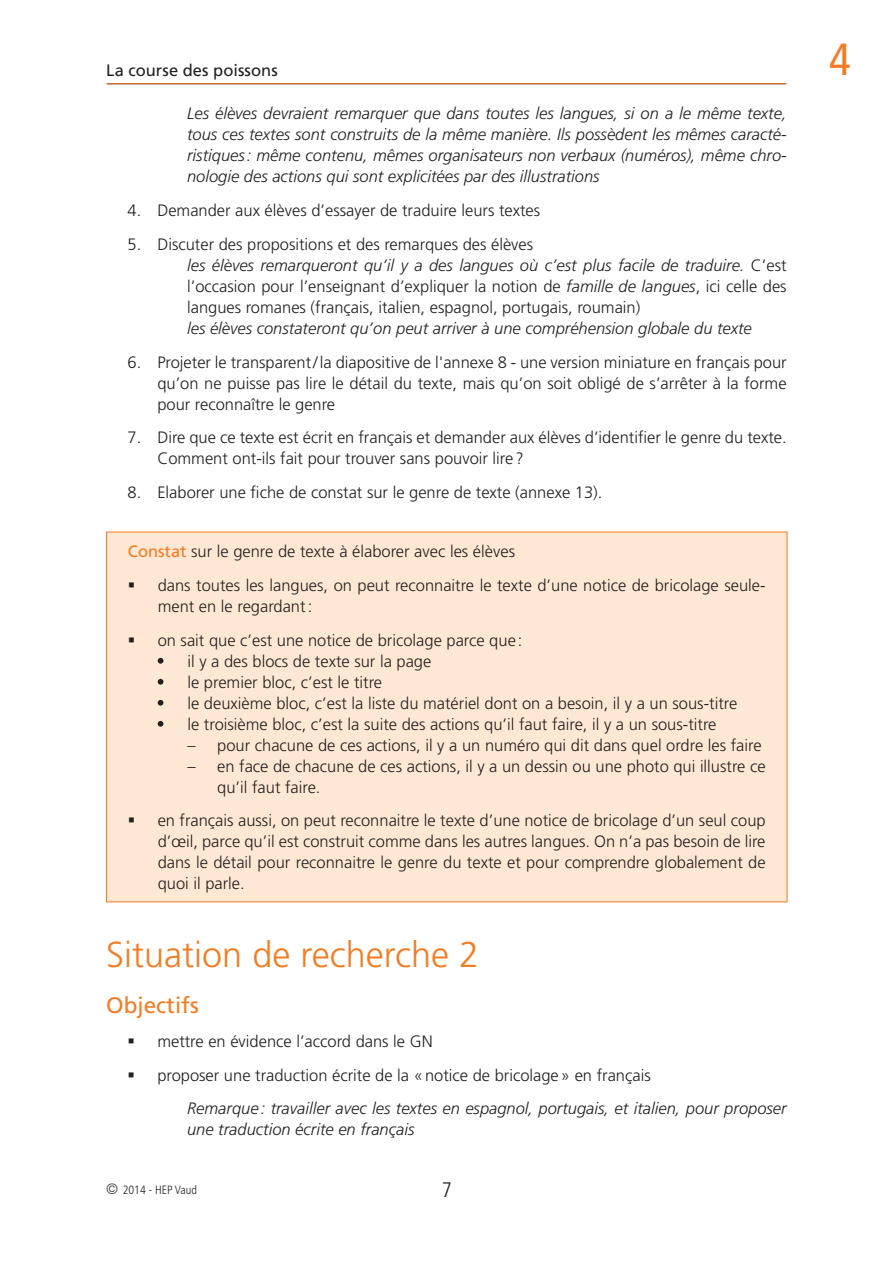
<style>
.page{position:relative;width:893px;height:1263px;background:#fff}
.page>*{position:absolute;margin:0;border:0;box-sizing:border-box;transform-origin:0 0}
.t1{font:condensed 45px "Frutiger";color:#f47b21}
.EOLE_Titre_2{font:300 36px "Frutiger";color:#f47b21}
.EOLE_Titre_3{font:22.5px "Frutiger";color:#f47b21}
.t2{font:300 condensed 21px "Frutiger";color:#231f20}
.EOLE_puces{font:300 16.5px/21px "Frutiger";color:#231f20}
.EOLE_numérotation{font:300 16.5px/21px "Frutiger";color:#231f20;text-align:justify}
.EOLE_texte_italic{font:italic 300 16.5px/21px "Frutiger";color:#231f20;text-align:justify}
.EOLE_texte{font:italic 300 16.5px/21px "Frutiger";color:#231f20}
.EOLE_puces-2{font:italic 300 16.5px "Frutiger";color:#231f20}
.t3{font:16.5px "Frutiger";letter-spacing:.005em;color:#231f20}
.t4{font:300 condensed 12px "Frutiger";color:#231f20}
.s1{font-style:italic}
.s2{font-weight:400;color:#f47b21}
.s3{font-size:15px}
</style>
<div class="page">
<hr style="left:106px;top:84px;width:681px;height:1px;background:#f47b21">
<div style="left:106px;top:532px;width:681px;height:370px;background:#fee8d4"></div>
<svg style="left:158px;top:658px;width:5px;height:6px"></svg>
<svg style="left:158px;top:679px;width:5px;height:6px"></svg>
<svg style="left:158px;top:700px;width:5px;height:6px"></svg>
<svg style="left:158px;top:721px;width:5px;height:6px"></svg>
<p class="t3" style="left:106px;top:61px;width:173px">La course des poissons</p>
<p class="EOLE_texte_italic" style="left:187px;top:103px;width:601px">Les élèves devraient remarquer que dans toutes les langues, si on a le même texte, tous ces textes sont construits de la même manière. Ils possèdent les mêmes caracté&shy;ristiques: même contenu, mêmes organisateurs non verbaux (numéros), même chro&shy;nologie des actions qui sont explicitées par des illustrations</p>
<p class="EOLE_numérotation" style="left:128px;top:200px;width:414px">4. Demander aux élèves d’essayer de traduire leurs textes</p>
<p class="EOLE_numérotation" style="left:128px;top:234px;width:407px">5. Discuter des propositions et des remarques des élèves</p>
<p class="EOLE_puces" style="left:187px;top:255px;width:601px;text-align:justify"><span class="s1">les élèves remarqueront qu’il y a des langues où c’est plus facile de traduire.</span> C’est l’occasion pour l’enseignant d’expliquer la notion de <span class="s1">famille de langues</span>, ici celle des langues romanes (français, italien, espagnol, portugais, roumain)</p>
<p class="EOLE_puces-2" style="left:187px;top:319px;width:566px">les élèves constateront qu’on peut arriver à une compréhension globale du texte</p>
<p class="EOLE_numérotation" style="left:157px;top:352px;width:631px;text-indent:-30px">6. Projeter le transparent/la diapositive de l'annexe 8 - une version miniature en français pour qu’on ne puisse pas lire le détail du texte, mais qu’on soit obligé de s’arrêter à la forme pour reconnaître le genre</p>
<p class="EOLE_numérotation" style="left:157px;top:427px;width:631px;text-indent:-30px">7. Dire que ce texte est écrit en français et demander aux élèves d’identifier le genre du texte.<br>Comment ont-ils fait pour trouver sans pouvoir lire?</p>
<p class="EOLE_numérotation" style="left:128px;top:482px;width:476px">8. Elaborer une fiche de constat sur le genre de texte (annexe 13).</p>
<p class="EOLE_puces" style="left:158px;top:535px;width:609px;line-height:33.8px;text-indent:-30px"><span class="s2">Constat</span> sur le genre de texte à élaborer avec les élèves<br>dans toutes les langues, on peut reconnaitre le texte d’une notice de bricolage seule-</p>
<p class="EOLE_puces" style="left:158px;top:589px;width:366px;line-height:33.8px">ment en le regardant:<br>on sait que c’est une notice de bricolage parce que :</p>
<p class="EOLE_puces" style="left:187px;top:651px;width:551px">il y a des blocs de texte sur la page<br>le premier bloc, c’est le titre<br>le deuxième bloc, c’est la liste du matériel dont on a besoin, il y a un sous-titre le troisième bloc, c’est la suite des actions qu’il faut faire, il y a un sous-titre</p>
<p class="EOLE_puces" style="left:187px;top:735px;width:576px">– pour chacune de ces actions, il y a un numéro qui dit dans quel ordre les faire</p>
<p class="EOLE_puces" style="left:217px;top:756px;width:550px;text-indent:-30px">– en face de chacune de ces actions, il y a un dessin ou une photo qui illustre ce qu’il faut faire.</p>
<p class="EOLE_puces" style="left:158px;top:810px;width:609px;text-align:justify">en français aussi, on peut reconnaitre le texte d’une notice de bricolage d’un seul coup d’œil, parce qu’il est construit comme dans les autres langues. On n’a pas besoin de lire dans le détail pour reconnaitre le genre du texte et pour comprendre globalement de quoi il parle.</p>
<p class="EOLE_Titre_2" style="left:106px;top:934px;width:374px">Situation de recherche 2</p>
<p class="EOLE_Titre_3" style="left:106px;top:992px;width:94px">Objectifs</p>
<p class="EOLE_numérotation" style="left:157px;top:1031px;width:277px">mettre en évidence l’accord dans le GN</p>
<p class="EOLE_numérotation" style="left:157px;top:1065px;width:495px">proposer une traduction écrite de la «notice de bricolage» en français</p>
<p class="EOLE_texte" style="left:187px;top:1098px;width:601px">Remarque : travailler avec les textes en espagnol, portugais, et italien, pour proposer une traduction écrite en français</p>
<p class="t4" style="left:106px;top:1183px;width:92px"><span class="s3">©</span> 2014 - HEP Vaud</p>
<p class="t2" style="left:442px;top:1178px;width:12px">7</p>
<h1 class="t1" style="left:829px;top:33px;width:23px">4</h1>
</div>
